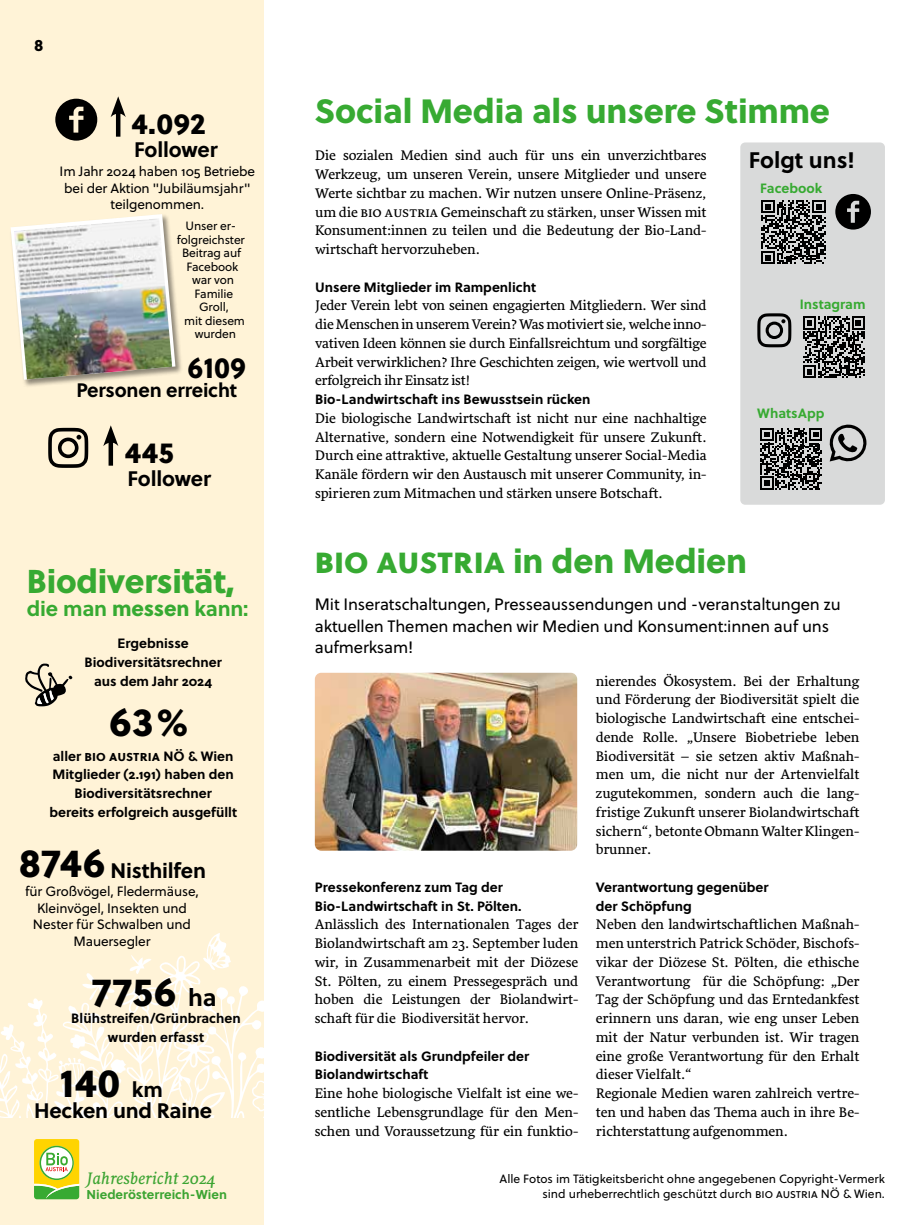
<style>
.page{position:relative;width:919px;height:1225px;background:#fff}
.page>*{position:absolute;margin:0;border:0;box-sizing:border-box;transform-origin:0 0}
.t1{font:700 46.05px "Soleil";letter-spacing:.005em;color:#000}
.t2{font:700 34.05px "Soleil";color:#000}
.t3{font:700 34.05px "Soleil";color:#000;scale:.95 1}
.t4{font:33.6px "Soleil Xb";letter-spacing:-.005em;color:#37aa32}
.t5{font:33px "Soleil Xb";letter-spacing:-.01em;color:#37aa32}
.t6{font:700 22.5px "Soleil";color:#000}
.t7{font:700 21px "Soleil";letter-spacing:-.01em;color:#000}
.t8{font:700 21px "Soleil";letter-spacing:-.01em;color:#37aa32}
.t9{font:700 19.5px "Soleil";letter-spacing:-.01em;color:#000}
.t10{font:italic 17.1px "Sirba";color:#3ca432}
.t11{font:16.5px/21px "Soleil";letter-spacing:-.01em;color:#000}
.t12{font:16.5px "Soleil Xb";color:#000}
.t13{font:14.25px/18.8px "Sirba";color:#000;text-align:justify}
.t14{font:700 13.5px/18.8px "Soleil";color:#000}
.t15{font:13.5px/16.5px "Soleil";letter-spacing:-.01em;color:#000;text-align:center}
.t16{font:700 13.5px "Soleil";color:#37aa32}
.t17{font:700 12.9px "Soleil";color:#3ca432}
.t18{font:12px/15px "Soleil";color:#000;text-align:right}
.s1{font-family:"Soleil Xb";font-weight:400}
.s2{font-size:24px}
.s3{font-size:21px}
</style>
<div class="page">
<div style="left:0;top:0;width:264px;height:1225px;background:#fff3d7"></div>
<svg style="left:34px;top:1139px;width:45px;height:60px"></svg>
<svg style="left:0;top:933px;width:264px;height:184px"></svg>
<svg style="left:55px;top:99px;width:42px;height:42px"></svg>
<svg style="left:48px;top:428px;width:40px;height:40px"></svg>
<hr style="left:116px;top:109px;width:4px;height:25px;background:#000">
<svg style="left:111px;top:96px;width:15px;height:21px"></svg>
<div style="left:9px;top:213px;width:174px;height:174px;background:#000;opacity:.45"></div>
<svg style="left:11px;top:214px;width:164px;height:166px"></svg>
<img style="left:14px;top:218px;width:158px;height:161px">
<div style="left:108px;top:438px;width:5px;height:25px;background:#000"></div>
<svg style="left:103px;top:425px;width:15px;height:21px"></svg>
<img style="left:315px;top:673px;width:262px;height:177px">
<div style="left:740px;top:142px;width:144px;height:363px;background:#d9dada;border-radius:5px"></div>
<svg style="left:761px;top:200px;width:64px;height:64px"></svg>
<svg style="left:803px;top:316px;width:61px;height:62px"></svg>
<svg style="left:25px;top:663px;width:47px;height:43px"></svg>
<svg style="left:835px;top:194px;width:35px;height:36px"></svg>
<svg style="left:757px;top:313px;width:34px;height:34px"></svg>
<svg style="left:760px;top:424px;width:107px;height:65px"></svg>
<p class="t12" style="left:34px;top:34px;width:11px">8</p>
<h2 class="t2" style="left:131px;top:100px;width:76px">4.092</h2>
<h3 class="t7" style="left:134px;top:136px;width:85px">Follower</h3>
<p class="t15" style="left:60px;top:163px;width:197px">Im Jahr 2024 haben 105 Betriebe bei der Aktion "Jubiläumsjahr" teilgenommen.</p>
<p class="t18" style="left:185px;top:219px;width:52px">Unser er-</p>
<p class="t18" style="left:177px;top:232px;width:69px">folgreichster</p>
<p class="t18" style="left:182px;top:246px;width:61px">Beitrag auf</p>
<p class="t18" style="left:186px;top:259px;width:54px">Facebook</p>
<p class="t18" style="left:192px;top:273px;width:44px">war von</p>
<p class="t18" style="left:194px;top:286px;width:40px">Familie</p>
<p class="t18" style="left:199px;top:300px;width:31px">Groll,</p>
<p class="t18" style="left:184px;top:313px;width:62px">mit diesem</p>
<p class="t18" style="left:195px;top:327px;width:43px">wurden</p>
<h2 class="t3" style="left:188px;top:344px;width:63px">6109</h2>
<h3 class="t9" style="left:76px;top:377px;width:162px">Personen erreicht</h3>
<h2 class="t2" style="left:125px;top:429px;width:51px">445</h2>
<h3 class="t7" style="left:128px;top:465px;width:85px">Follower</h3>
<h3 class="t5" style="left:27px;top:560px;width:209px">Biodiversität,</h3>
<h3 class="t8" style="left:27px;top:595px;width:223px">die man <span class="s1">messen</span> kann:</h3>
<p class="t14" style="left:84px;top:634px;width:139px;text-align:center">Ergebnisse<br>Biodiversitätsrechner aus dem Jahr 2024</p>
<h1 class="t1" style="left:109px;top:690px;width:84px">63%</h1>
<p class="t14" style="left:49px;top:746px;width:189px;text-align:center">aller BIO AUSTRIA NÖ &amp; Wien<br>Mitglieder (2.191) haben den<br>Biodiversitätsrechner<br>bereits erfolgreich ausgefüllt</p>
<h1 class="t1" style="left:18px;top:830px;width:88px">8746</h1>
<p class="t15" style="left:25px;top:883px;width:175px">für Großvögel, Fledermäuse,<br>Kleinvögel, Insekten und<br>Nester für Schwalben und<br>Mauersegler</p>
<h1 class="t1" style="left:92px;top:959px;width:126px">7756 <span class="s2">ha</span></h1>
<p class="t14" style="left:71px;top:1009px;width:171px;text-align:center">Blühstreifen/Grünbrachen wurden erfasst</p>
<h3 class="t7" style="left:111px;top:856px;width:97px">Nisthilfen</h3>
<h1 class="t1" style="left:60px;top:1050px;width:105px">140 <span class="s3">km</span></h1>
<h3 class="t7" style="left:34px;top:1097px;width:180px">Hecken und Raine</h3>
<p class="t10" style="left:87px;top:1165px;width:131px">Jahresbericht 2024</p>
<p class="t17" style="left:87px;top:1186px;width:142px">Niederösterreich-Wien</p>
<h3 class="t4" style="left:315px;top:89px;width:516px">Social Media als unsere Stimme</h3>
<p class="t13" style="left:315px;top:147px;width:393px">Die sozialen Medien sind auch für uns ein unverzichtbares Werkzeug, um unseren Verein, unsere Mitglieder und unsere Werte sichtbar zu machen. Wir nutzen unsere Online-Präsenz, um die BIO AUSTRIA Gemeinschaft zu stärken, unser Wissen mit Konsument:innen zu teilen und die Bedeutung der Bio-Land&shy;wirtschaft hervorzuheben.</p>
<p class="t14" style="left:315px;top:278px;width:222px">Unsere Mitglieder im Rampenlicht</p>
<p class="t13" style="left:315px;top:297px;width:393px">Jeder Verein lebt von seinen engagierten Mitgliedern. Wer sind die Menschen in unserem Verein? Was motiviert sie, welche inno&shy;vativen Ideen können sie durch Einfallsreichtum und sorgfältige Arbeit verwirklichen? Ihre Geschichten zeigen, wie wertvoll und erfolgreich ihr Einsatz ist!</p>
<p class="t14" style="left:315px;top:390px;width:277px">Bio-Landwirtschaft ins Bewusstsein rücken</p>
<p class="t13" style="left:315px;top:409px;width:393px">Die biologische Landwirtschaft ist nicht nur eine nachhaltige Alternative, sondern eine Notwendigkeit für unsere Zukunft.<br>Durch eine attraktive, aktuelle Gestaltung unserer Social-Media Kanäle fördern wir den Austausch mit unserer Community, in&shy;spirieren zum Mitmachen und stärken unsere Botschaft.</p>
<h3 class="t6" style="left:748px;top:145px;width:108px">Folgt uns!</h3>
<p class="t16" style="left:760px;top:180px;width:64px">Facebook</p>
<p class="t16" style="left:799px;top:296px;width:67px">Instagram</p>
<p class="t16" style="left:757px;top:405px;width:69px">WhatsApp</p>
<h3 class="t4" style="left:315px;top:539px;width:433px">BIO AUSTRIA in den Medien</h3>
<p class="t11" style="left:315px;top:594px;width:527px">Mit Inseratschaltungen, Presseaussendungen und -veranstaltungen zu aktuellen Themen machen wir Medien und Konsument:innen auf uns aufmerksam!</p>
<p class="t14" style="left:315px;top:878px;width:208px">Pressekonferenz zum Tag der<br>Bio-Landwirtschaft in St. Pölten.</p>
<p class="t13" style="left:315px;top:915px;width:265px">Anlässlich des Internationalen Tages der Biolandwirtschaft am 23. September luden wir, in Zusammenarbeit mit der Diözese St. Pölten, zu einem Pressegespräch und hoben die Leistungen der Biolandwirt&shy;schaft für die Biodiversität hervor.</p>
<p class="t14" style="left:315px;top:1046px;width:216px">Biodiversität als Grundpfeiler der<br>Biolandwirtschaft</p>
<p class="t13" style="left:315px;top:1084px;width:265px">Eine hohe biologische Vielfalt ist eine we&shy;sentliche Lebensgrundlage für den Men&shy;schen und Voraussetzung für ein funktio-</p>
<p class="t13" style="left:596px;top:672px;width:265px">nierendes Ökosystem. Bei der Erhaltung und Förderung der Biodiversität spielt die biologische Landwirtschaft eine entschei&shy;dende Rolle. „Unsere Biobetriebe leben Biodiversität – sie setzen aktiv Maßnah&shy;men um, die nicht nur der Artenvielfalt zugutekommen, sondern auch die lang&shy;fristige Zukunft unserer Biolandwirtschaft sichern“, betonte Obmann Walter Klingen&shy;brunner.</p>
<p class="t14" style="left:596px;top:878px;width:174px">Verantwortung gegenüber der Schöpfung</p>
<p class="t13" style="left:596px;top:915px;width:265px;text-align:left">Neben den landwirtschaftlichen Maßnah&shy;men unterstrich Patrick Schöder, Bischofs&shy;vikar der Diözese St. Pölten, die ethische Verantwortung für die Schöpfung: „Der Tag der Schöpfung und das Erntedankfest erinnern uns daran, wie eng unser Leben mit der Natur verbunden ist. Wir tragen eine große Verantwortung für den Erhalt dieser Vielfalt.“<br>Regionale Medien waren zahlreich vertre&shy;ten und haben das Thema auch in ihre Be&shy;richterstattung aufgenommen.</p>
<p class="t18" style="left:499px;top:1171px;width:387px">Alle Fotos im Tätigkeitsbericht ohne angegebenen Copyright-Vermerk sind urheberrechtlich geschützt durch BIO AUSTRIA NÖ &amp; Wien.</p>
</div>
